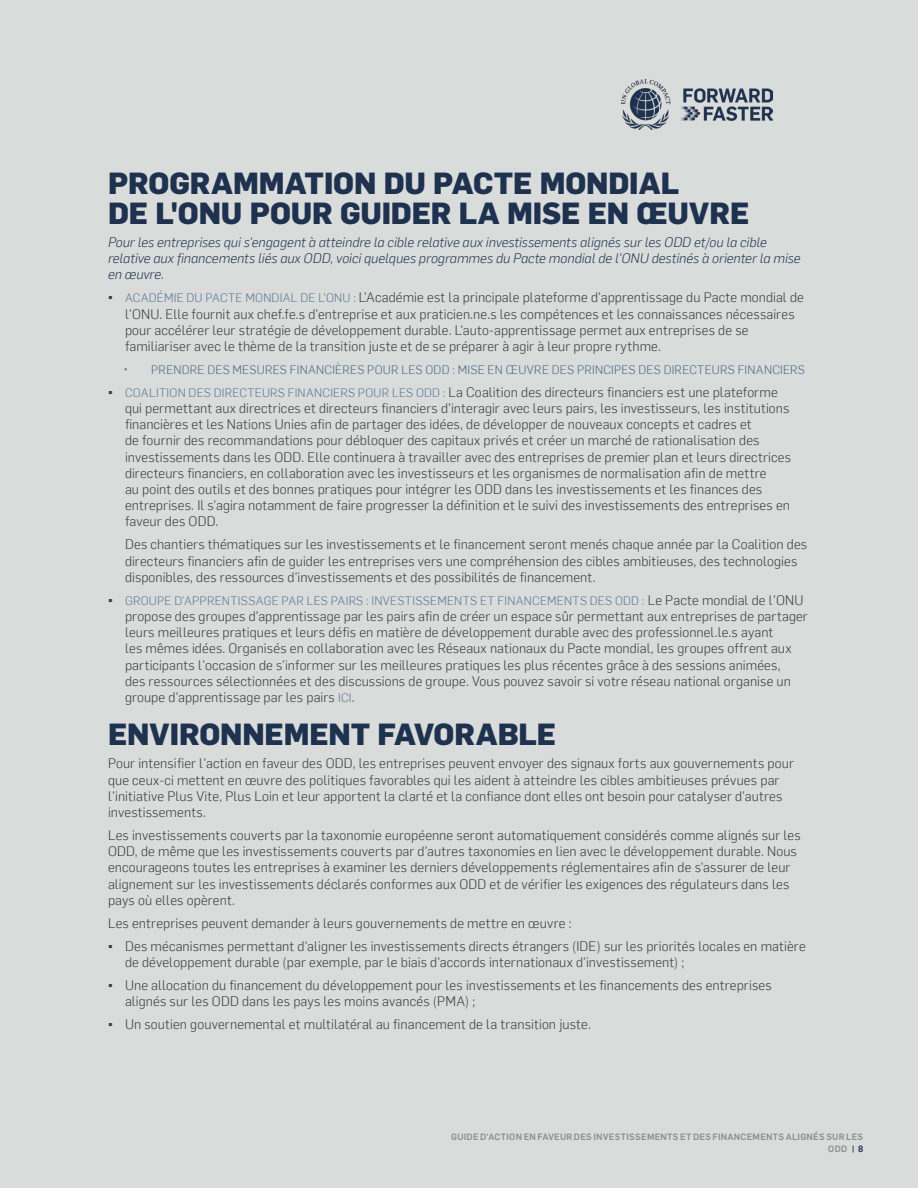
<style>
.page{position:relative;width:918px;height:1188px;background:#d9dcdb}
.page>*{position:absolute;margin:0;border:0;box-sizing:border-box;transform-origin:0 0}
.t1{font:800 30px/30px "Flama";letter-spacing:-.005em;color:#1e3250}
.Bodytext{font:300 13.5px/16.2px "Flama";letter-spacing:.01em;color:#3e3e3f}
.t2{font:italic 300 13.5px/16.2px "Flama";letter-spacing:.005em;color:#1e3250}
.t3{font:300 12px "Flama";letter-spacing:.02em;color:#5e7a97}
.Bodytext-2{font:300 12px "Flama";letter-spacing:.02em;color:#4c6b8b}
.t4{font:500 9px/12px "Flama";letter-spacing:.025em;color:#8d8d8e;text-align:right}
.s1{font-family:"Arial";font-weight:400}
.s2{font-size:12px;color:#5e7a97}
.s3{font-weight:700;font-size:7.5px;color:#5e7a97}
.s4{font-family:"Arial";font-weight:400;font-size:13.5px;color:#3e3e3f}
.s5{font-size:13.5px;color:#3e3e3f}
.s6{color:#1e3250}
</style>
<div class="page">
<img style="left:622px;top:79px;width:151px;height:51px">
<p class="t1" style="left:108px;top:167px;width:643px">PROGRAMMATION DU PACTE MONDIAL<br>DE L'ONU POUR GUIDER LA MISE EN ŒUVRE</p>
<p class="t2" style="left:108px;top:233px;width:694px">Pour les entreprises qui s'engagent à atteindre la cible relative aux investissements alignés sur les ODD et/ou la cible relative aux financements liés aux ODD, voici quelques programmes du Pacte mondial de l'ONU destinés à orienter la mise en œuvre.</p>
<p class="Bodytext" style="left:125px;top:289px;width:680px;text-indent:-17px"><span class="s1">▪</span> <span class="s2">ACADÉMIE DU PACTE MONDIAL DE L'ONU :</span> L'Académie est la principale plateforme d'apprentissage du Pacte mondial de l'ONU. Elle fournit aux chef.fe.s d'entreprise et aux praticien.ne.s les compétences et les connaissances nécessaires pour accélérer leur stratégie de développement durable. L'auto-apprentissage permet aux entreprises de se familiariser avec le thème de la transition juste et de se préparer à agir à leur propre rythme.</p>
<p class="Bodytext-2" style="left:124px;top:362px;width:682px"><span class="s3">•</span> PRENDRE DES MESURES FINANCIÈRES POUR LES ODD : MISE EN ŒUVRE DES PRINCIPES DES DIRECTEURS FINANCIERS</p>
<p class="Bodytext" style="left:125px;top:383px;width:668px;text-indent:-17px"><span class="s1">▪</span> <span class="s2">COALITION DES DIRECTEURS FINANCIERS POUR LES ODD :</span> La Coalition des directeurs financiers est une plateforme qui permettant aux directrices et directeurs financiers d'interagir avec leurs pairs, les investisseurs, les institutions financières et les Nations Unies afin de partager des idées, de développer de nouveaux concepts et cadres et<br>de fournir des recommandations pour débloquer des capitaux privés et créer un marché de rationalisation des investissements dans les ODD. Elle continuera à travailler avec des entreprises de premier plan et leurs directrices directeurs financiers, en collaboration avec les investisseurs et les organismes de normalisation afin de mettre<br>au point des outils et des bonnes pratiques pour intégrer les ODD dans les investissements et les finances des entreprises. Il s'agira notamment de faire progresser la définition et le suivi des investissements des entreprises en faveur des ODD.</p>
<p class="Bodytext" style="left:125px;top:536px;width:684px">Des chantiers thématiques sur les investissements et le financement seront menés chaque année par la Coalition des directeurs financiers afin de guider les entreprises vers une compréhension des cibles ambitieuses, des technologies disponibles, des ressources d'investissements et des possibilités de financement.</p>
<p class="t3" style="left:108px;top:592px;width:697px"><span class="s4">▪</span> GROUPE D'APPRENTISSAGE PAR LES PAIRS : INVESTISSEMENTS ET FINANCEMENTS DES ODD : <span class="s5">Le Pacte mondial de l'ONU</span></p>
<p class="Bodytext" style="left:125px;top:607px;width:684px">propose des groupes d'apprentissage par les pairs afin de créer un espace sûr permettant aux entreprises de partager leurs meilleures pratiques et leurs défis en matière de développement durable avec des professionnel.le.s ayant<br>les mêmes idées. Organisés en collaboration avec les Réseaux nationaux du Pacte mondial, les groupes offrent aux participants l'occasion de s'informer sur les meilleures pratiques les plus récentes grâce à des sessions animées,<br>des ressources sélectionnées et des discussions de groupe. Vous pouvez savoir si votre réseau national organise un groupe d'apprentissage par les pairs <span class="s2">ICI</span>.</p>
<p class="t1" style="left:108px;top:719px;width:450px">ENVIRONNEMENT FAVORABLE</p>
<p class="Bodytext" style="left:108px;top:755px;width:687px">Pour intensifier l'action en faveur des ODD, les entreprises peuvent envoyer des signaux forts aux gouvernements pour que ceux-ci mettent en œuvre des politiques favorables qui les aident à atteindre les cibles ambitieuses prévues par l'initiative Plus Vite, Plus Loin et leur apportent la clarté et la confiance dont elles ont besoin pour catalyser d'autres investissements.</p>
<p class="Bodytext" style="left:108px;top:826px;width:694px">Les investissements couverts par la taxonomie européenne seront automatiquement considérés comme alignés sur les ODD, de même que les investissements couverts par d'autres taxonomies en lien avec le développement durable. Nous encourageons toutes les entreprises à examiner les derniers développements réglementaires afin de s'assurer de leur alignement sur les investissements déclarés conformes aux ODD et de vérifier les exigences des régulateurs dans les pays où elles opèrent.</p>
<p class="Bodytext" style="left:108px;top:914px;width:465px">Les entreprises peuvent demander à leurs gouvernements de mettre en œuvre :</p>
<p class="Bodytext" style="left:125px;top:937px;width:682px;text-indent:-17px"><span class="s1">▪</span> Des mécanismes permettant d'aligner les investissements directs étrangers (IDE) sur les priorités locales en matière de développement durable (par exemple, par le biais d'accords internationaux d'investissement) ;</p>
<p class="Bodytext" style="left:125px;top:976px;width:648px;text-indent:-17px"><span class="s1">▪</span> Une allocation du financement du développement pour les investissements et les financements des entreprises alignés sur les ODD dans les pays les moins avancés (PMA) ;</p>
<p class="Bodytext" style="left:108px;top:1015px;width:484px"><span class="s1">▪</span> Un soutien gouvernemental et multilatéral au financement de la transition juste.</p>
<p class="t4" style="left:451px;top:1130px;width:414px">GUIDE D'ACTION EN FAVEUR DES INVESTISSEMENTS ET DES FINANCEMENTS ALIGNÉS SUR LES<br>ODD <span class="s6">| 8</span></p>
</div>
